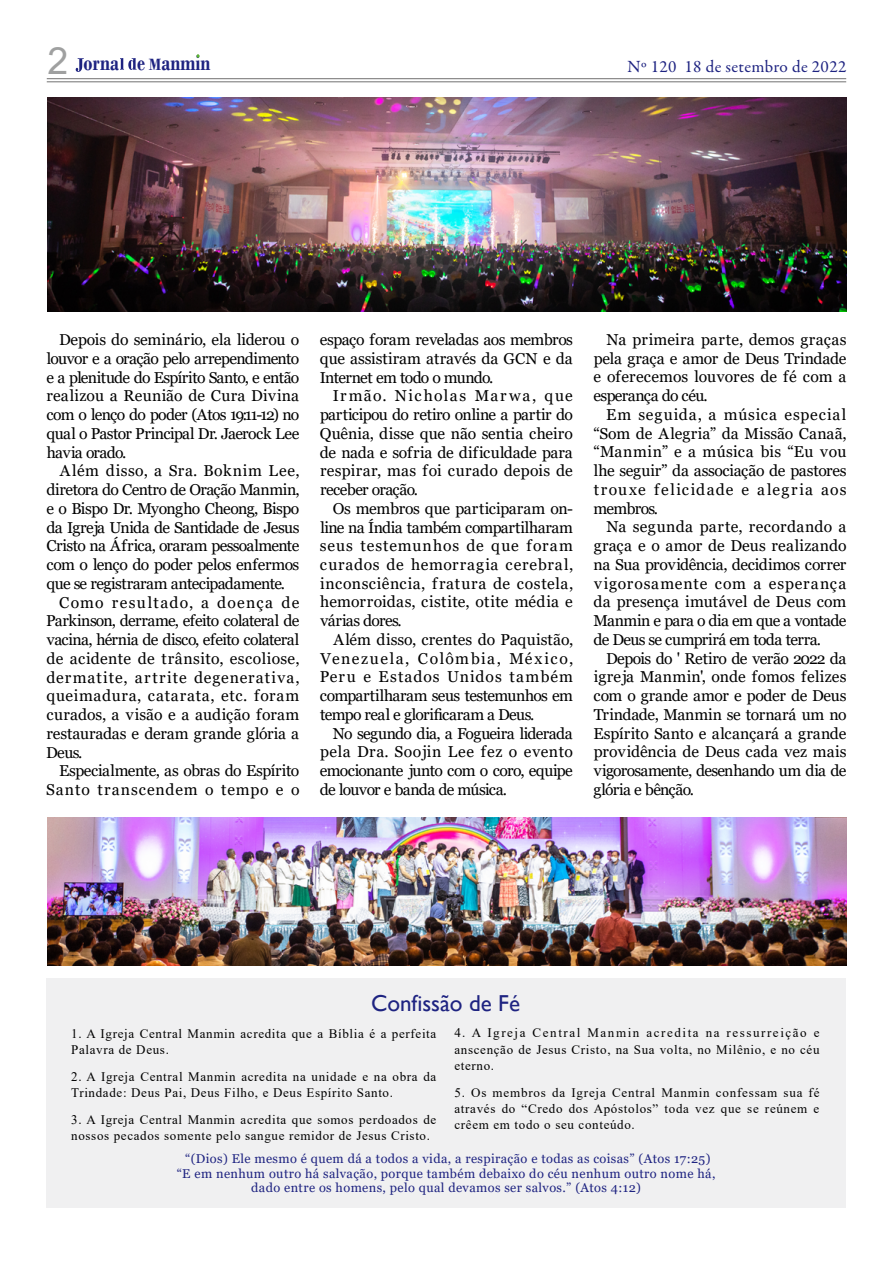
<style>
.page{position:relative;width:893px;height:1263px;background:#fff}
.page>*{position:absolute;margin:0;border:0;box-sizing:border-box;transform-origin:0 0}
.t1{font:700 23.7px "Bodoni";color:#1e2381;scale:.78 1}
.t2{font:23.1px "Gill Sans";color:#1e2381}
.t3{font:17.25px "Garamond Premr Pro";letter-spacing:.02em;color:#1e2381}
.t4{font:15.75px/18.8px "Georgia";letter-spacing:-.02em;color:#000;text-align:justify}
.t5{font:15.75px "Georgia";letter-spacing:-.045em;color:#000}
.t6{font:15.75px "Georgia";letter-spacing:.02em;color:#000}
.t7{font:15.75px "Georgia";letter-spacing:.07em;color:#000}
.t8{font:15.75px "Georgia";letter-spacing:.05em;color:#000}
.t9{font:15.75px "Georgia";letter-spacing:.005em;color:#000}
.t10{font:15.75px "Georgia";letter-spacing:.04em;color:#000}
.t11{font:15.75px "Georgia";letter-spacing:.055em;color:#000}
.t12{font:15.75px "Georgia";letter-spacing:.08em;color:#000}
.t13{font:13.05px/16.4px "Times New Roman";letter-spacing:.05em;color:#000}
.t14{font:12.75px/14.7px "Georgia";letter-spacing:.03em;color:#1e2381;text-align:center}
.s1{font-family:"Arial";font-weight:400;font-size:37.5px;color:#9fa0a0}
.s2{font-size:17.1px}
</style>
<div class="page">
<hr style="left:47px;top:78px;width:799px;height:1px;background:#727171">
<hr style="left:47px;top:82px;width:799px;height:1px;background:#727171">
<svg style="left:120px;top:58px;width:17px;height:12px"></svg>
<svg style="left:76px;top:58px;width:8px;height:14px"></svg>
<img style="left:47px;top:98px;width:799px;height:213px">
<img style="left:47px;top:817px;width:799px;height:148px">
<div style="left:46px;top:979px;width:800px;height:229px;background:#ededee"></div>
<h1 class="t1" style="left:48px;top:48px;width:210px"><span class="s1">2</span> orna e <span class="s2">M</span>anmin</h1>
<p class="t3" style="left:627px;top:56px;width:220px">Nº 120 18 de setembro de 2022</p>
<p class="t4" style="left:46px;top:331px;width:255px;text-indent:13px">Depois do seminário, ela liderou o louvor e a oração pelo arrependimento e a plenitude do Espírito Santo, e então realizou a Reunião de Cura Divina com o lenço do poder (Atos 19:11-12) no qual o Pastor Principal Dr. Jaerock Lee havia orado.</p>
<p class="t10" style="left:60px;top:461px;width:241px">Além disso, a Sra. Boknim Lee,</p>
<p class="t4" style="left:46px;top:481px;width:255px">diretora do Centro de Oração Manmin,</p>
<p class="t4" style="left:46px;top:499px;width:255px">e o Bispo Dr. Myongho Cheong, Bispo</p>
<p class="t5" style="left:46px;top:518px;width:255px">da Igreja Unida de Santidade de Jesus</p>
<p class="t4" style="left:46px;top:537px;width:254px">Cristo na África, oraram pessoalmente</p>
<p class="t4" style="left:46px;top:556px;width:255px">com o lenço do poder pelos enfermos</p>
<p class="t4" style="left:46px;top:574px;width:240px">que se registraram antecipadamente.</p>
<p class="t12" style="left:59px;top:593px;width:242px">Como resultado, a doença de</p>
<p class="t4" style="left:46px;top:612px;width:254px">Parkinson, derrame, efeito colateral de</p>
<p class="t4" style="left:47px;top:631px;width:254px">vacina, hérnia de disco, efeito colateral</p>
<p class="t6" style="left:46px;top:649px;width:255px">de acidente de trânsito, escoliose,</p>
<p class="t7" style="left:46px;top:668px;width:255px">dermatite, artrite degenerativa,</p>
<p class="t8" style="left:46px;top:686px;width:254px">queimadura, catarata, etc. foram</p>
<p class="t9" style="left:46px;top:705px;width:254px">curados, a visão e a audição foram</p>
<p class="t4" style="left:46px;top:724px;width:254px">restauradas e deram grande glória a</p>
<p class="t4" style="left:46px;top:743px;width:38px">Deus.</p>
<p class="t4" style="left:59px;top:762px;width:242px">Especialmente, as obras do Espírito</p>
<p class="t11" style="left:46px;top:780px;width:255px">Santo transcendem o tempo e o</p>
<p class="t4" style="left:320px;top:331px;width:255px">espaço foram reveladas aos membros que assistiram através da GCN e da Internet em todo o mundo.</p>
<p class="t4" style="left:320px;top:387px;width:255px;text-indent:13px">Irmão. Nicholas Marwa, que participou do retiro online a partir do Quênia, disse que não sentia cheiro de nada e sofria de dificuldade para respirar, mas foi curado depois de receber oração.</p>
<p class="t4" style="left:320px;top:499px;width:255px;text-indent:13px">Os membros que participaram on&shy;line na Índia também compartilharam seus testemunhos de que foram curados de hemorragia cerebral, inconsciência, fratura de costela, hemorroidas, cistite, otite média e várias dores.</p>
<p class="t4" style="left:320px;top:630px;width:255px;text-indent:13px">Além disso, crentes do Paquistão, Venezuela, Colômbia, México, Peru e Estados Unidos também compartilharam seus testemunhos em tempo real e glorificaram a Deus.</p>
<p class="t4" style="left:320px;top:724px;width:255px;text-indent:13px">No segundo dia, a Fogueira liderada pela Dra. Soojin Lee fez o evento emocionante junto com o coro, equipe de louvor e banda de música.</p>
<p class="t4" style="left:593px;top:330px;width:255px;text-indent:13px">Na primeira parte, demos graças pela graça e amor de Deus Trindade e oferecemos louvores de fé com a esperança do céu.</p>
<p class="t4" style="left:593px;top:405px;width:255px;text-indent:13px">Em seguida, a música especial “Som de Alegria” da Missão Canaã, “Manmin” e a música bis “Eu vou lhe seguir” da associação de pastores trouxe felicidade e alegria aos membros.</p>
<p class="t4" style="left:593px;top:518px;width:255px;text-indent:13px">Na segunda parte, recordando a graça e o amor de Deus realizando na Sua providência, decidimos correr vigorosamente com a esperança da presença imutável de Deus com Manmin e para o dia em que a vontade de Deus se cumprirá em toda terra.</p>
<p class="t4" style="left:593px;top:649px;width:255px;text-indent:13px">Depois do ' Retiro de verão 2022 da igreja Manmin', onde fomos felizes com o grande amor e poder de Deus Trindade, Manmin se tornará um no Espírito Santo e alcançará a grande providência de Deus cada vez mais vigorosamente, desenhando um dia de glória e bênção.</p>
<h2 class="t2" style="left:371px;top:990px;width:151px">Confissão de Fé</h2>
<p class="t13" style="left:71px;top:1025px;width:367px">1. A Igreja Central Manmin acredita que a Bíblia é a perfeita<br>Palavra de Deus.</p>
<p class="t13" style="left:71px;top:1068px;width:367px">2. A Igreja Central Manmin acredita na unidade e na obra da<br>Trindade: Deus Pai, Deus Filho, e Deus Espírito Santo.</p>
<p class="t13" style="left:71px;top:1111px;width:367px">3. A Igreja Central Manmin acredita que somos perdoados de nossos pecados somente pelo sangue remidor de Jesus Cristo.</p>
<p class="t13" style="left:454px;top:1024px;width:367px;text-align:justify">4. A Igreja Central Manmin acredita na ressurreição e anscenção de Jesus Cristo, na Sua volta, no Milênio, e no céu eterno.</p>
<p class="t13" style="left:454px;top:1083px;width:367px;text-align:justify">5. Os membros da Igreja Central Manmin confessam sua fé através do “Credo dos Apóstolos” toda vez que se reúnem e crêem em todo o seu conteúdo.</p>
<p class="t14" style="left:177px;top:1151px;width:540px">“(Dios) Ele mesmo é quem dá a todos a vida, a respiração e todas as coisas” (Atos 17:25) “E em nenhum outro há salvação, porque também debaixo do céu nenhum outro nome há, dado entre os homens, pelo qual devamos ser salvos.” (Atos 4:12)</p>
</div>
